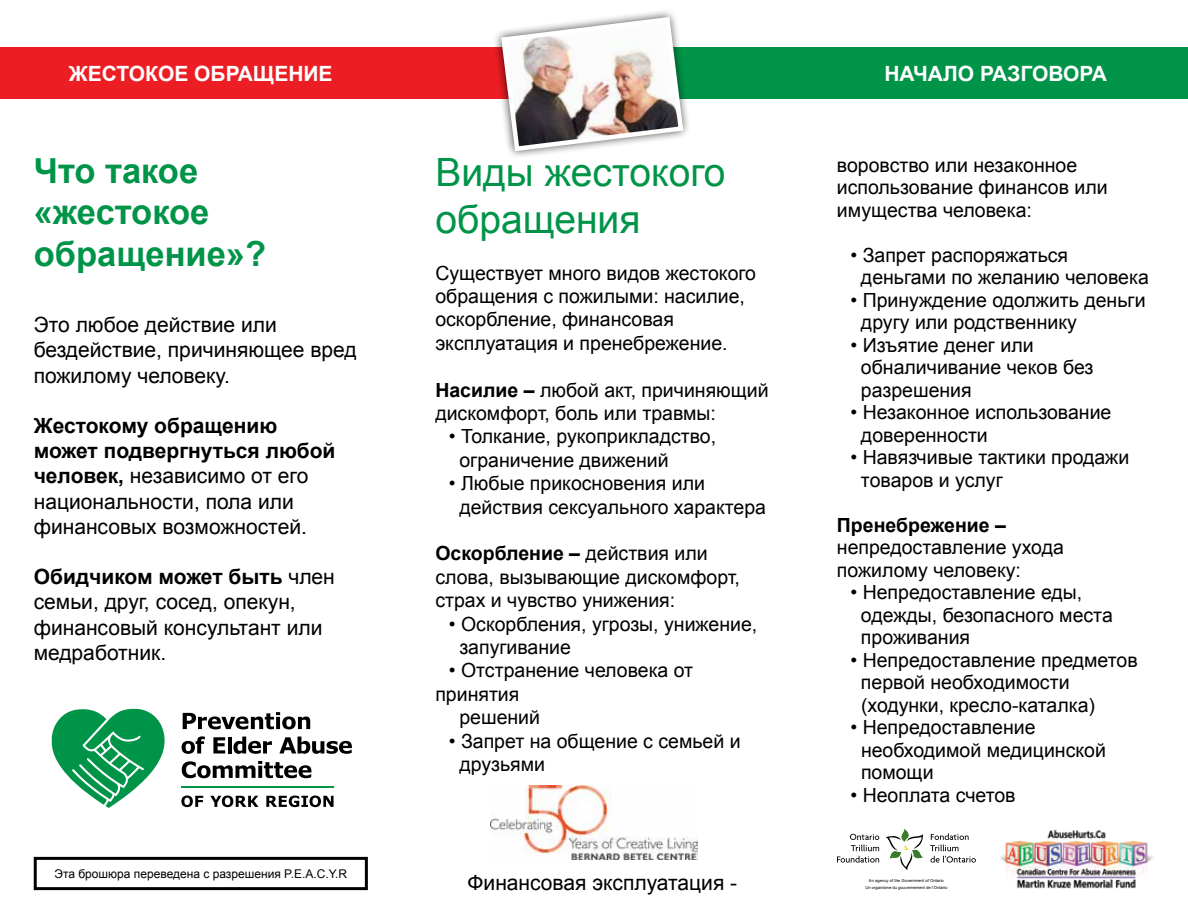
<style>
.page{position:relative;width:1188px;height:918px;background:#fff}
.page>*{position:absolute;margin:0;border:0;box-sizing:border-box;transform-origin:0 0}
.t1{font:39px/46.8px "Arial";color:#009448}
.t2{font:700 34.5px/41.4px "Arial";color:#009448}
.t3{font:21px/25.2px "Arial";color:#000}
.t4{font:700 21px "Arial";color:#fff}
.t5{font:19.5px/22.5px "Arial";color:#000}
.t6{font:700 19.5px "Arial";color:#000}
.t7{font:12px "Arial";color:#000}
.t8{font:4.2px/6.6px "Arial";color:#000;text-align:center}
.s1{font-weight:700}
</style>
<div class="page">
<svg style="left:51px;top:708px;width:114px;height:100px"></svg>
<svg style="left:96px;top:746px;width:8px;height:8px"></svg>
<svg style="left:183px;top:712px;width:127px;height:17px"></svg>
<svg style="left:182px;top:736px;width:23px;height:18px"></svg>
<svg style="left:213px;top:737px;width:12px;height:16px"></svg>
<hr style="left:228px;top:737px;width:3px;height:16px;background:#000">
<svg style="left:233px;top:737px;width:39px;height:17px"></svg>
<svg style="left:279px;top:737px;width:73px;height:17px"></svg>
<svg style="left:182px;top:761px;width:129px;height:17px"></svg>
<svg style="left:181px;top:796px;width:22px;height:11px"></svg>
<svg style="left:210px;top:796px;width:49px;height:11px"></svg>
<svg style="left:266px;top:796px;width:68px;height:11px"></svg>
<hr style="left:182px;top:786px;width:152px;height:1px;background:#009448">
<div style="left:594px;top:48px;width:594px;height:51px;background:#009448"></div>
<div style="left:0;top:48px;width:594px;height:51px;background:#ed1d24"></div>
<img style="left:490px;top:11px;width:204px;height:146px">
<img style="left:490px;top:785px;width:208px;height:75px">
<div style="left:34px;top:857px;width:334px;height:33px;border:3px solid #000"></div>
<svg style="left:886px;top:829px;width:37px;height:41px"></svg>
<svg style="left:837px;top:834px;width:42px;height:29px"></svg>
<svg style="left:930px;top:833px;width:46px;height:30px"></svg>
<img style="left:1000px;top:829px;width:154px;height:60px">
<p class="t4" style="left:69px;top:59px;width:265px">ЖЕСТОКОЕ ОБРАЩЕНИЕ</p>
<p class="t4" style="left:884px;top:59px;width:224px">НАЧАЛО РАЗГОВОРА</p>
<h2 class="t2" style="left:34px;top:151px;width:234px">Что такое «жестокое обращение»?</h2>
<p class="t3" style="left:34px;top:312px;width:324px">Это любое действие или бездействие, причиняющее вред пожилому человеку.</p>
<p class="t3" style="left:34px;top:413px;width:303px"><span class="s1">Жестокому обращению может подвергнуться любой человек,</span> независимо от его национальности, пола или финансовых возможностей.</p>
<p class="t3" style="left:34px;top:564px;width:303px"><span class="s1">Обидчиком может быть</span> член семьи, друг, сосед, опекун, финансовый консультант или медработник.</p>
<p class="t7" style="left:54px;top:866px;width:294px">Эта брошюра переведена с разрешения P.E.A.C.Y.R</p>
<h1 class="t1" style="left:435px;top:149px;width:292px">Виды жестокого обращения</h1>
<p class="t5" style="left:435px;top:261px;width:322px;line-height:23.4px">Существует много видов жестокого обращения с пожилыми: насилие, оскорбление, финансовая эксплуатация и пренебрежение.</p>
<p class="t5" style="left:435px;top:378px;width:335px;line-height:23.4px"><span class="s1">Насилие –</span> любой акт, причиняющий дискомфорт, боль или травмы:</p>
<p class="t5" style="left:459px;top:425px;width:258px;line-height:23.4px;text-indent:-11px">• Толкание, рукоприкладство, ограничение движений</p>
<p class="t5" style="left:459px;top:472px;width:308px;line-height:23.4px;text-indent:-11px">• Любые прикосновения или действия сексуального характера</p>
<p class="t5" style="left:435px;top:542px;width:306px;line-height:23.4px"><span class="s1">Оскорбление –</span> действия или слова, вызывающие дискомфорт, страх и чувство унижения:</p>
<p class="t5" style="left:459px;top:612px;width:300px;line-height:23.4px;text-indent:-11px">• Оскорбления, угрозы, унижение, запугивание</p>
<p class="t5" style="left:449px;top:660px;width:246px">• Отстранение человека от</p>
<p class="t5" style="left:435px;top:683px;width:86px">принятия</p>
<p class="t5" style="left:459px;top:706px;width:82px">решений</p>
<p class="t5" style="left:459px;top:729px;width:283px;line-height:23.4px;text-indent:-11px">• Запрет на общение с семьей и друзьями</p>
<p class="t5" style="left:837px;top:154px;width:272px">воровство или незаконное использование финансов или имущества человека:</p>
<p class="t5" style="left:861px;top:244px;width:289px;text-indent:-10px">• Запрет распоряжаться деньгами по желанию человека</p>
<p class="t5" style="left:861px;top:289px;width:286px;text-indent:-11px">• Принуждение одолжить деньги другу или родственнику</p>
<p class="t5" style="left:861px;top:334px;width:234px;text-indent:-10px">• Изъятие денег или обналичивание чеков без разрешения</p>
<p class="t5" style="left:861px;top:402px;width:252px;text-indent:-11px">• Незаконное использование доверенности</p>
<p class="t5" style="left:861px;top:447px;width:270px;text-indent:-11px">• Навязчивые тактики продажи товаров и услуг</p>
<p class="t6" style="left:837px;top:512px;width:170px">Пренебрежение –</p>
<p class="t5" style="left:837px;top:537px;width:228px">непредоставление ухода пожилому человеку:</p>
<p class="t5" style="left:861px;top:582px;width:253px;text-indent:-11px">• Непредоставление еды, одежды, безопасного места проживания</p>
<p class="t5" style="left:861px;top:649px;width:278px;text-indent:-11px">• Непредоставление предметов первой необходимости (ходунки, кресло-каталка)</p>
<p class="t5" style="left:861px;top:717px;width:246px;text-indent:-11px">• Непредоставление необходимой медицинской помощи</p>
<p class="t5" style="left:850px;top:784px;width:167px">• Неоплата счетов</p>
<p class="t3" style="left:468px;top:870px;width:271px">Финансовая эксплуатация -</p>
<p class="t8" style="left:865px;top:877px;width:84px">An agency of the Government of Ontario<br>Un organisme du gouvernement de l’Ontario</p>
</div>
